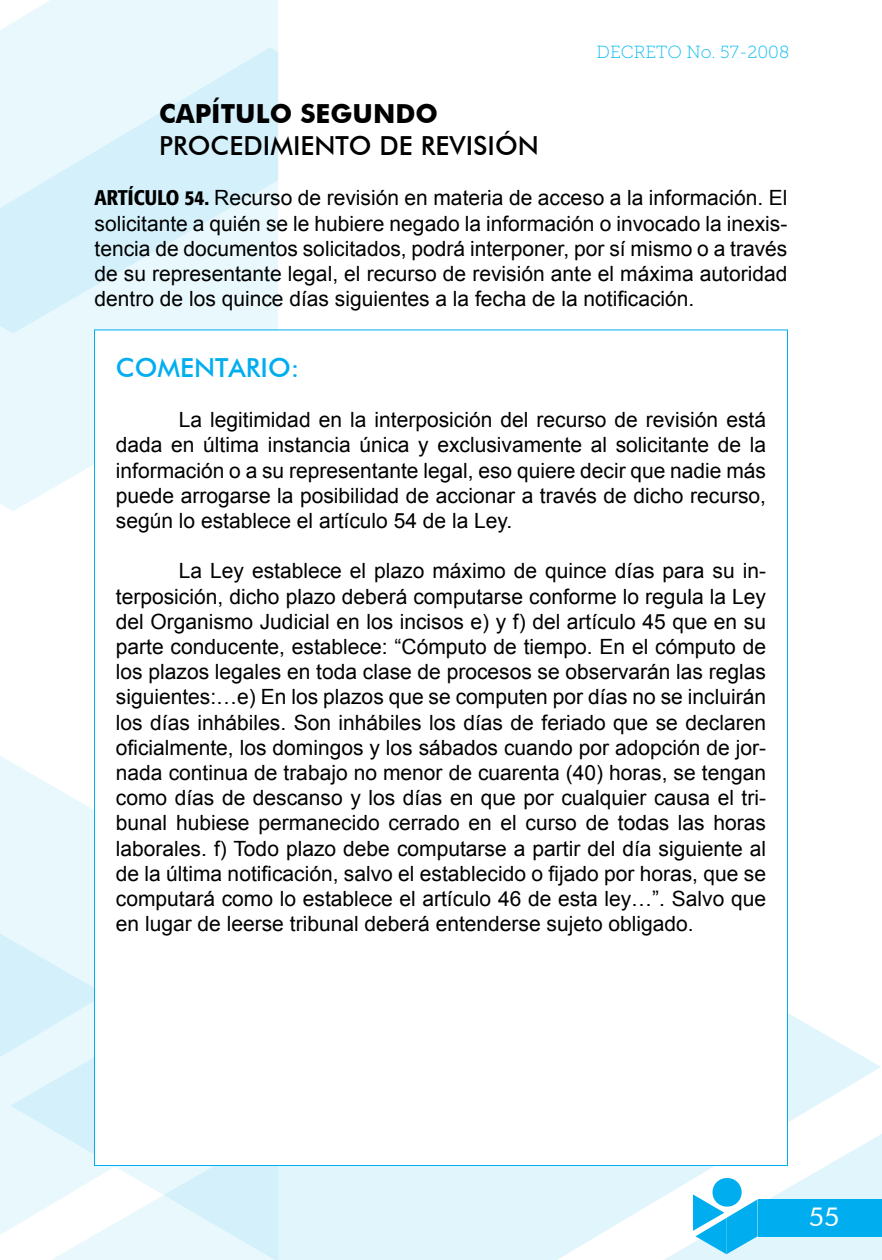
<style>
.page{position:relative;width:882px;height:1260px;background:#fff}
.page>*{position:absolute;margin:0;border:0;box-sizing:border-box;transform-origin:0 0}
.TITULO_1{font:500 26.25px "Futura BT";color:#000}
.NÚMEROS{font:700 26.25px "Futura BT";color:#000}
.COMENTARIO{font:500 26.25px "Futura BT";color:#00aeef}
.t1{font:26.25px "Futura BT";color:#fff}
.CUERPO_2{font:21px/25.2px "Arial";color:#000;text-align:justify}
.ARTÍCULO{font:21px/25.2px "Arial";color:#000;text-align:justify}
.t2{font:17.5px "Museo Slab 100";color:#00baf1}
.s1{font-family:"Formata";font-weight:500;font-stretch:condensed}
</style>
<div class="page">
<div style="left:278px;top:1166px;width:302px;height:94px;background:#e1f5fd"></div>
<svg style="left:580px;top:1013px;width:301px;height:233px;fill:#e1f5fd"></svg>
<div style="left:0;top:1062px;width:10px;height:173px;background:#e9f8fd"></div>
<svg style="left:10px;top:1062px;width:268px;height:198px;fill:#e9f8fd"></svg>
<svg style="left:0;top:756px;width:94px;height:306px;background:#e6f7fc"></svg>
<div style="left:13px;top:0;width:265px;height:47px;background:#e9f8fd"></div>
<svg style="left:13px;top:47px;width:265px;height:464px;background:#e0f5fc"></svg>
<svg style="left:0;top:23px;width:13px;height:488px;background:#e3f6fc"></svg>
<svg style="left:601px;top:1122px;width:281px;height:138px"></svg>
<div style="left:94px;top:330px;width:694px;height:836px;background:#fff;border:1px solid #00aeef"></div>
<p class="t2" style="left:597px;top:43px;width:194px">DECRETO No. 57-2008</p>
<p class="NÚMEROS" style="left:159px;top:98px;width:280px">CAPÍTULO SEGUNDO</p>
<p class="TITULO_1" style="left:159px;top:130px;width:381px">PROCEDIMIENTO DE REVISIÓN</p>
<p class="ARTÍCULO" style="left:94px;top:186px;width:694px"><span class="s1">ARTÍCULO 54.</span> Recurso de revisión en materia de acceso a la información. El solicitante a quién se le hubiere negado la información o invocado la inexis&shy;tencia de documentos solicitados, podrá interponer, por sí mismo o a través de su representante legal, el recurso de revisión ante el máxima autoridad dentro de los quince días siguientes a la fecha de la notificación.</p>
<p class="COMENTARIO" style="left:116px;top:352px;width:185px">COMENTARIO:</p>
<p class="CUERPO_2" style="left:116px;top:408px;width:652px;text-indent:63px">La legitimidad en la interposición del recurso de revisión está dada en última instancia única y exclusivamente al solicitante de la información o a su representante legal, eso quiere decir que nadie más puede arrogarse la posibilidad de accionar a través de dicho recurso, según lo establece el artículo 54 de la Ley.</p>
<p class="CUERPO_2" style="left:116px;top:559px;width:652px;text-indent:63px">La Ley establece el plazo máximo de quince días para su in&shy;terposición, dicho plazo deberá computarse conforme lo regula la Ley del Organismo Judicial en los incisos e) y f) del artículo 45 que en su parte conducente, establece: “Cómputo de tiempo. En el cómputo de los plazos legales en toda clase de procesos se observarán las reglas siguientes:…e) En los plazos que se computen por días no se incluirán los días inhábiles. Son inhábiles los días de feriado que se declaren oficialmente, los domingos y los sábados cuando por adopción de jor&shy;nada continua de trabajo no menor de cuarenta (40) horas, se tengan como días de descanso y los días en que por cualquier causa el tri&shy;bunal hubiese permanecido cerrado en el curso de todas las horas laborales. f) Todo plazo debe computarse a partir del día siguiente al de la última notificación, salvo el establecido o fijado por horas, que se computará como lo establece el artículo 46 de esta ley…”. Salvo que en lugar de leerse tribunal deberá entenderse sujeto obligado.</p>
<p class="t1" style="left:809px;top:1201px;width:32px">55</p>
</div>
